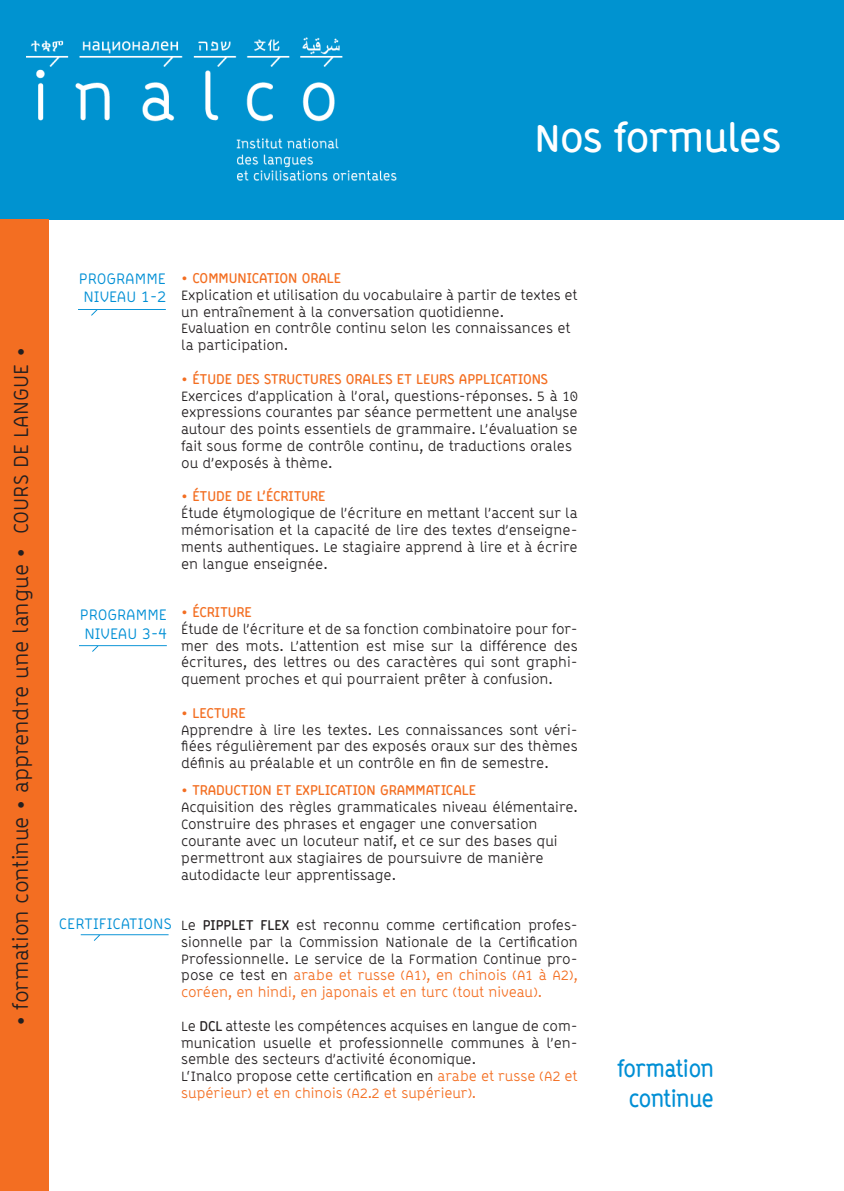
<style>
.page{position:relative;width:844px;height:1191px;background:#fff}
.page>*{position:absolute;margin:0;border:0;box-sizing:border-box;transform-origin:0 0}
.TITRAGE_DU_SÉMINAIRE{font:700 38.5px "ABB Line";color:#fff}
.TITRAGE_DU_SÉMINAIRE-2{font:700 22.4px "ABB Line";letter-spacing:-.01em;color:#008fd5;scale:.91 1}
.t1{font:21px "ABB Line";color:#231f20}
.GAUCHE_-_OBJECTIFS{font:15.75px/18.9px "ABB Line";color:#008fd5}
.TEXTE_COURANT_AVEC_R{font:14px/16.8px "ABB Line";color:#231f20;text-align:justify}
.TEXTE_COURANT_AVEC_R-2{font:700 14px "ABB Line";color:#f36e21}
.t2{font:14px/16.8px "ABB Line";color:#f36e21}
.s1{font-weight:400;color:#f36e22}
.s2{font-weight:700}
.s3{color:#f36e21}
.s4{color:#231f20}
</style>
<div class="page">
<svg style="left:78px;top:309px;width:88px;height:7px"></svg>
<div style="left:0;top:0;width:843px;height:220px;background:#0093d0"></div>
<img style="left:26px;top:37px;width:371px;height:144px">
<svg style="left:79px;top:645px;width:88px;height:7px"></svg>
<div style="left:0;top:220px;width:49px;height:971px;background:#f36e22"></div>
<svg style="left:81px;top:934px;width:87px;height:7px"></svg>
<p class="TITRAGE_DU_SÉMINAIRE" style="left:534px;top:116px;width:248px">Nos formules</p>
<p class="t1" style="left:9px;top:1026px;width:681px;rotate:-90deg">• formation continue • apprendre une langue • COURS DE LANGUE •</p>
<p class="GAUCHE_-_OBJECTIFS" style="left:79px;top:269px;width:89px">PROGRAMME<br>NIVEAU 1-2</p>
<p class="GAUCHE_-_OBJECTIFS" style="left:80px;top:605px;width:89px">PROGRAMME<br>NIVEAU 3-4</p>
<p class="GAUCHE_-_OBJECTIFS" style="left:59px;top:914px;width:114px">CERTIFICATIONS</p>
<p class="TEXTE_COURANT_AVEC_R-2" style="left:181px;top:269px;width:161px"><span class="s1">•</span> COMMUNICATION ORALE</p>
<p class="TEXTE_COURANT_AVEC_R" style="left:181px;top:286px;width:398px">Explication et utilisation du vocabulaire à partir de textes et un entraînement à la conversation quotidienne.</p>
<p class="TEXTE_COURANT_AVEC_R" style="left:181px;top:320px;width:390px">Evaluation en contrôle continu selon les connaissances et</p>
<p class="TEXTE_COURANT_AVEC_R" style="left:181px;top:337px;width:108px">la participation.</p>
<p class="TEXTE_COURANT_AVEC_R-2" style="left:181px;top:370px;width:368px"><span class="s1">•</span> ÉTUDE DES STRUCTURES ORALES ET LEURS APPLICATIONS</p>
<p class="TEXTE_COURANT_AVEC_R" style="left:181px;top:387px;width:398px">Exercices d’application à l’oral, questions-réponses. 5 à 10 expressions courantes par séance permettent une analyse autour des points essentiels de grammaire. L’évaluation se</p>
<p class="TEXTE_COURANT_AVEC_R" style="left:181px;top:438px;width:392px">fait sous forme de contrôle continu, de traductions orales</p>
<p class="TEXTE_COURANT_AVEC_R" style="left:181px;top:454px;width:152px">ou d’exposés à thème.</p>
<p class="TEXTE_COURANT_AVEC_R-2" style="left:181px;top:488px;width:146px"><span class="s1">•</span> ÉTUDE DE L’ÉCRITURE</p>
<p class="TEXTE_COURANT_AVEC_R" style="left:181px;top:505px;width:398px">Étude étymologique de l’écriture en mettant l’accent sur la mémorisation et la capacité de lire des textes d’enseigne&shy;ments authentiques. Le stagiaire apprend à lire et à écrire en langue enseignée.</p>
<p class="TEXTE_COURANT_AVEC_R-2" style="left:181px;top:603px;width:72px"><span class="s1">•</span> ÉCRITURE</p>
<p class="TEXTE_COURANT_AVEC_R" style="left:181px;top:620px;width:398px">Étude de l’écriture et de sa fonction combinatoire pour for&shy;mer des mots. L’attention est mise sur la différence des écritures, des lettres ou des caractères qui sont graphi&shy;quement proches et qui pourraient prêter à confusion.</p>
<p class="TEXTE_COURANT_AVEC_R-2" style="left:181px;top:704px;width:66px"><span class="s1">•</span> LECTURE</p>
<p class="TEXTE_COURANT_AVEC_R" style="left:181px;top:721px;width:398px">Apprendre à lire les textes. Les connaissances sont véri&shy;fiées régulièrement par des exposés oraux sur des thèmes définis au préalable et un contrôle en fin de semestre.</p>
<p class="TEXTE_COURANT_AVEC_R-2" style="left:181px;top:782px;width:296px"><span class="s1">•</span> TRADUCTION ET EXPLICATION GRAMMATICALE</p>
<p class="TEXTE_COURANT_AVEC_R" style="left:181px;top:799px;width:398px">Acquisition des règles grammaticales niveau élémentaire.<br>Construire des phrases et engager une conversation</p>
<p class="TEXTE_COURANT_AVEC_R" style="left:181px;top:832px;width:378px">courante avec un locuteur natif, et ce sur des bases qui</p>
<p class="TEXTE_COURANT_AVEC_R" style="left:181px;top:849px;width:364px">permettront aux stagiaires de poursuivre de manière</p>
<p class="TEXTE_COURANT_AVEC_R" style="left:181px;top:866px;width:216px">autodidacte leur apprentissage.</p>
<p class="TEXTE_COURANT_AVEC_R" style="left:181px;top:916px;width:398px">Le <span class="s2">PIPPLET FLEX</span> est reconnu comme certification profes&shy;sionnelle par la Commission Nationale de la Certification Professionnelle. Le service de la Formation Continue pro&shy;pose ce test en <span class="s3">arabe et russe (A1), en chinois (A1 à A2), coréen, en hindi, en japonais et en turc (tout niveau).</span></p>
<p class="TEXTE_COURANT_AVEC_R" style="left:181px;top:1017px;width:398px">Le <span class="s2">DCL</span> atteste les compétences acquises en langue de com&shy;munication usuelle et professionnelle communes à l’en&shy;semble des secteurs d’activité économique.</p>
<p class="t2" style="left:181px;top:1068px;width:398px"><span class="s4">L‘Inalco propose cette certification en</span> arabe et russe (A2 et supérieur) et en chinois (A2.2 et supérieur).</p>
<p class="TITRAGE_DU_SÉMINAIRE-2" style="left:617px;top:1056px;width:107px">formation</p>
<p class="TITRAGE_DU_SÉMINAIRE-2" style="left:628px;top:1085px;width:95px">continue</p>
</div>
